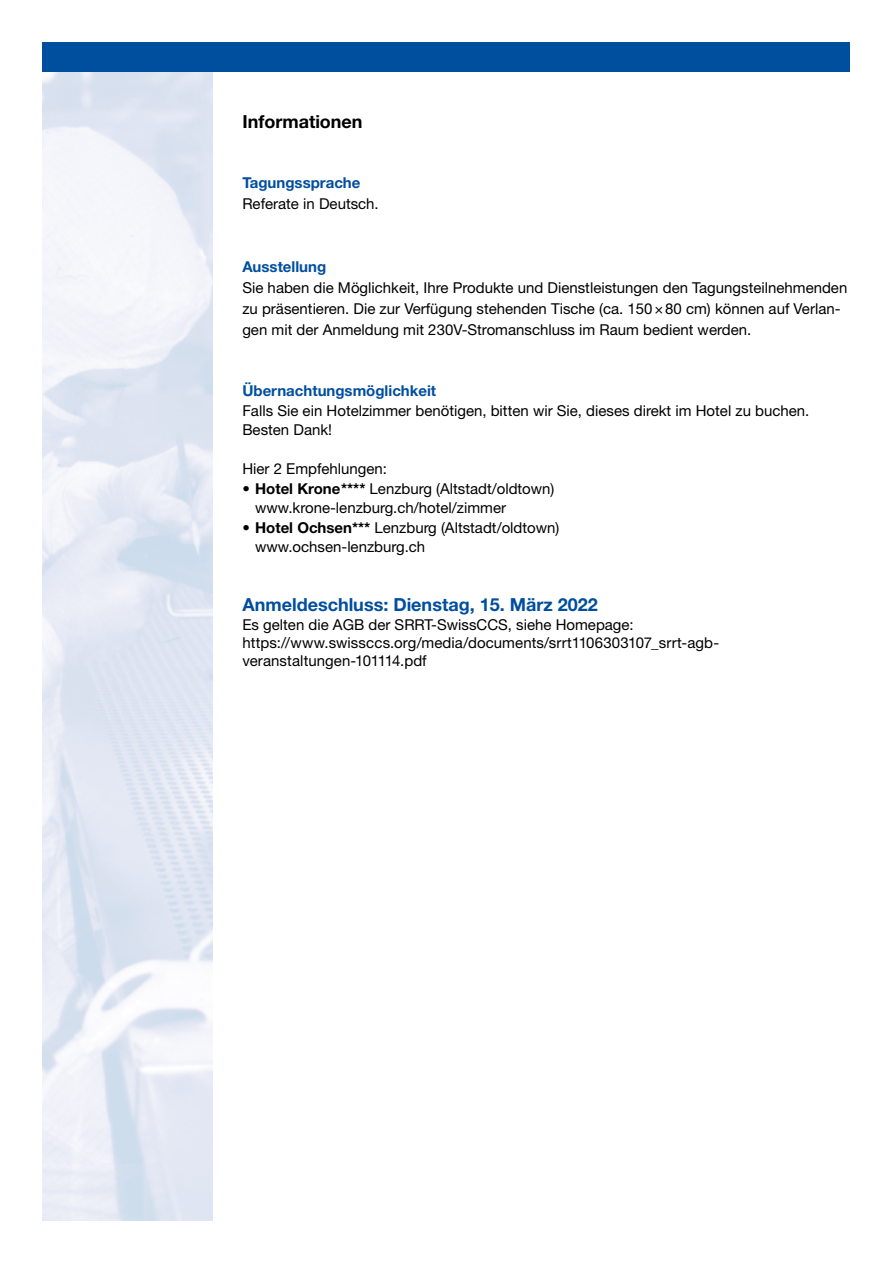
<style>
.page{position:relative;width:893px;height:1263px;background:#fff}
.page>*{position:absolute;margin:0;border:0;box-sizing:border-box;transform-origin:0 0}
.t1{font:700 18px "Helvetica Neue LT Std";color:#004e9e}
.t2{font:700 18px "Helvetica Neue LT Std";color:#000}
.t3{font:15px/19.5px "Helvetica Neue LT Std";color:#000}
.t4{font:700 15px "Helvetica Neue LT Std";color:#004e9e}
.s1{font-weight:700}
</style>
<div class="page">
<div style="left:43px;top:43px;width:807px;height:29px;background:#004e9e"></div>
<p class="t2" style="left:242px;top:110px;width:122px">Informationen</p>
<p class="t4" style="left:242px;top:173px;width:120px">Tagungssprache</p>
<p class="t3" style="left:242px;top:193px;width:138px">Referate in Deutsch.</p>
<p class="t4" style="left:242px;top:257px;width:85px">Ausstellung</p>
<p class="t3" style="left:242px;top:277px;width:606px;line-height:21px">Sie haben die Möglichkeit, Ihre Produkte und Dienstleistungen den Tagungsteilnehmenden zu präsentieren. Die zur Verfügung stehenden Tische (ca. 150×80 cm) können auf Verlan&shy;gen mit der Anmeldung mit 230V-Stromanschluss im Raum bedient werden.</p>
<p class="t4" style="left:242px;top:382px;width:195px">Übernachtungsmöglichkeit</p>
<p class="t3" style="left:242px;top:400px;width:569px">Falls Sie ein Hotelzimmer benötigen, bitten wir Sie, dieses direkt im Hotel zu buchen.<br>Besten Dank!</p>
<p class="t3" style="left:242px;top:459px;width:146px">Hier 2 Empfehlungen:</p>
<p class="t3" style="left:255px;top:478px;width:301px;text-indent:-13px">• <span class="s1">Hotel Krone****</span> Lenzburg (Altstadt/oldtown) www.krone-lenzburg.ch/hotel/zimmer</p>
<p class="t3" style="left:255px;top:517px;width:306px;text-indent:-13px">• <span class="s1">Hotel Ochsen***</span> Lenzburg (Altstadt/oldtown) www.ochsen-lenzburg.ch</p>
<p class="t1" style="left:242px;top:593px;width:357px">Anmeldeschluss: Dienstag, 15. März 2022</p>
<p class="t3" style="left:242px;top:616px;width:478px;line-height:18px">Es gelten die AGB der SRRT-SwissCCS, siehe Homepage: https://www.swissccs.org/media/documents/srrt1106303107_srrt-agb&shy;veranstaltungen-101114.pdf</p>
</div>
